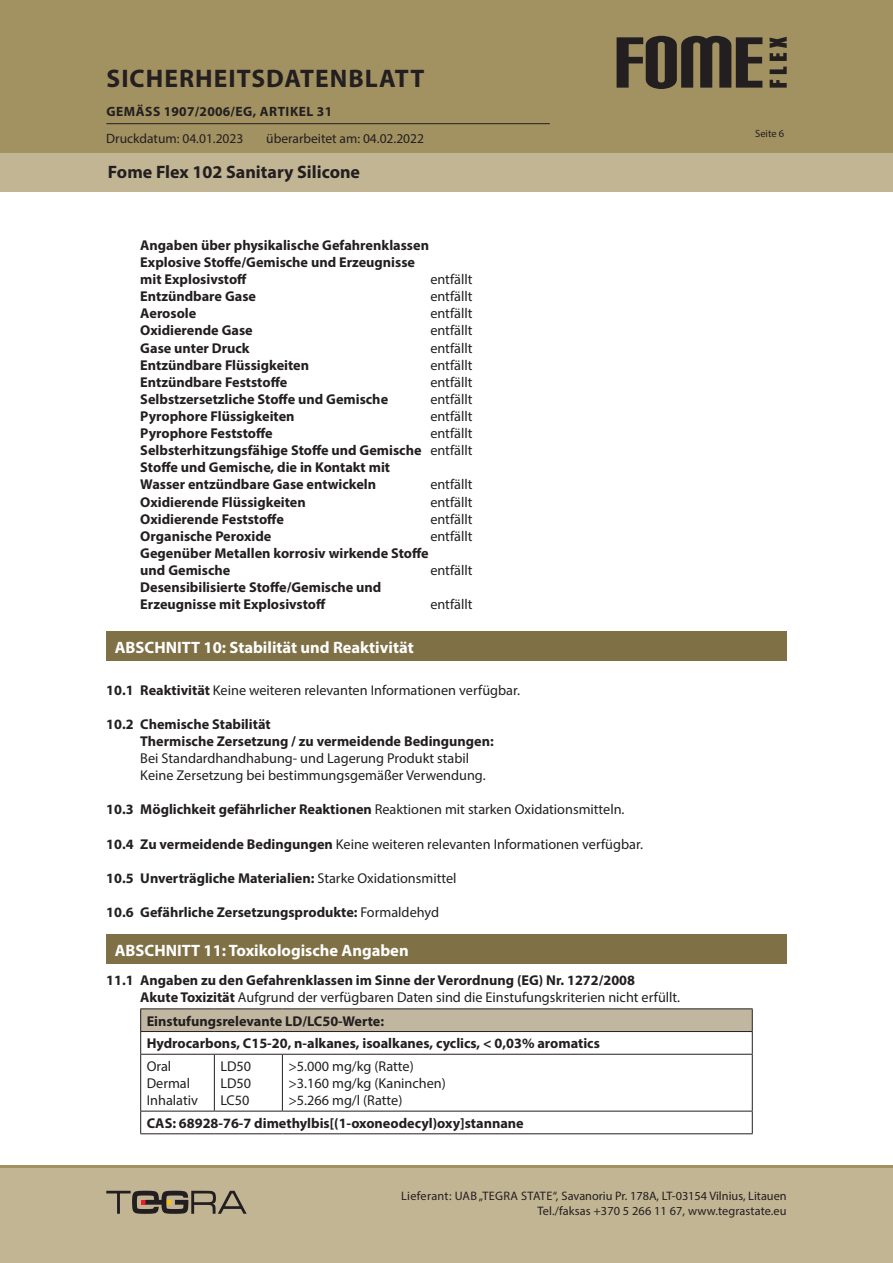
<style>
.page{position:relative;width:893px;height:1263px;background:#fff}
.page>*{position:absolute;margin:0;border:0;box-sizing:border-box;transform-origin:0 0}
.t1{font:700 25.5px "Myriad Pro";letter-spacing:.04em;color:#231f20}
.t2{font:700 18px "Myriad Pro";color:#231f20}
.Skyrius_baltas{font:700 16.5px "Myriad Pro";color:#fff}
.Tekstas_paprastas{font:700 14.25px "Myriad Pro";color:#231f20}
.Tekstas_paprastas-2{font:14.25px "Myriad Pro";color:#231f20}
.t3{font:13.5px "Myriad Pro";color:#231f20}
.t4{font:700 13.5px "Myriad Pro";letter-spacing:.04em;color:#231f20}
.t5{font:12.3px/14.7px "Myriad Pro";letter-spacing:.005em;color:#231f20;text-align:right}
.t6{font:10.5px "Myriad Pro";color:#231f20}
.s1{font-weight:400}
.s2{font-weight:700}
</style>
<div class="page">
<div style="left:0;top:0;width:893px;height:191px;background:#a29161"></div>
<div style="left:0;top:153px;width:893px;height:38px;background:#c2b594"></div>
<div style="left:0;top:1165px;width:893px;height:98px;background:#c2b594"></div>
<hr style="left:0;top:1165px;width:893px;height:2px;background:#a29161">
<svg style="left:770px;top:80px;width:17px;height:8px"></svg>
<svg style="left:770px;top:67px;width:17px;height:7px"></svg>
<svg style="left:770px;top:37px;width:17px;height:24px"></svg>
<svg style="left:617px;top:36px;width:145px;height:53px"></svg>
<svg style="left:106px;top:1191px;width:141px;height:23px"></svg>
<hr style="left:106px;top:123px;width:444px;height:1px;background:#231f20">
<div style="left:141px;top:1009px;width:611px;height:22px;background:#c1b7a1"></div>
<hr style="left:140px;top:1008px;width:74px;height:1px;background:#231f20">
<hr style="left:214px;top:1008px;width:68px;height:1px;background:#231f20">
<hr style="left:282px;top:1008px;width:471px;height:1px;background:#231f20">
<hr style="left:140px;top:1031px;width:74px;height:1px;background:#231f20">
<svg style="left:140px;top:1009px;width:1px;height:45px"></svg>
<hr style="left:214px;top:1031px;width:68px;height:1px;background:#231f20">
<hr style="left:282px;top:1031px;width:471px;height:1px;background:#231f20">
<svg style="left:752px;top:1009px;width:1px;height:45px"></svg>
<hr style="left:140px;top:1054px;width:74px;height:1px;background:#231f20">
<hr style="left:140px;top:1054px;width:1px;height:57px;background:#231f20">
<hr style="left:214px;top:1054px;width:68px;height:1px;background:#231f20">
<hr style="left:214px;top:1054px;width:1px;height:57px;background:#231f20">
<hr style="left:282px;top:1054px;width:471px;height:1px;background:#231f20">
<hr style="left:282px;top:1054px;width:1px;height:57px;background:#231f20">
<hr style="left:752px;top:1054px;width:1px;height:57px;background:#231f20">
<hr style="left:140px;top:1111px;width:74px;height:1px;background:#231f20">
<svg style="left:140px;top:1111px;width:1px;height:22px"></svg>
<hr style="left:214px;top:1111px;width:68px;height:1px;background:#231f20">
<hr style="left:282px;top:1111px;width:471px;height:1px;background:#231f20">
<svg style="left:752px;top:1111px;width:1px;height:22px"></svg>
<hr style="left:140px;top:1133px;width:74px;height:1px;background:#231f20">
<hr style="left:214px;top:1133px;width:68px;height:1px;background:#231f20">
<hr style="left:282px;top:1133px;width:471px;height:1px;background:#231f20">
<div style="left:106px;top:631px;width:681px;height:30px;background:#7f7045"></div>
<div style="left:106px;top:934px;width:681px;height:30px;background:#7f7045"></div>
<h1 class="t1" style="left:107px;top:62px;width:319px">SICHERHEITSDATENBLATT</h1>
<p class="t4" style="left:106px;top:102px;width:227px">GEMÄSS 1907/2006/EG, ARTIKEL 31</p>
<p class="t3" style="left:106px;top:130px;width:139px">Druckdatum: 04.01.2023</p>
<p class="t3" style="left:266px;top:130px;width:159px">überarbeitet am: 04.02.2022</p>
<p class="t6" style="left:755px;top:127px;width:31px">Seite 6</p>
<p class="t2" style="left:108px;top:160px;width:254px">Fome Flex 102 Sanitary Silicone</p>
<p class="Tekstas_paprastas" style="left:140px;top:236px;width:290px">Angaben über physikalische Gefahrenklassen</p>
<p class="Tekstas_paprastas" style="left:140px;top:253px;width:276px">Explosive Stoffe/Gemische und Erzeugnisse</p>
<p class="Tekstas_paprastas" style="left:140px;top:270px;width:108px">mit Explosivstoff</p>
<p class="Tekstas_paprastas-2" style="left:430px;top:271px;width:44px">entfällt</p>
<p class="Tekstas_paprastas" style="left:140px;top:287px;width:117px">Entzündbare Gase</p>
<p class="Tekstas_paprastas-2" style="left:430px;top:288px;width:44px">entfällt</p>
<p class="Tekstas_paprastas" style="left:140px;top:304px;width:58px">Aerosole</p>
<p class="Tekstas_paprastas-2" style="left:430px;top:305px;width:44px">entfällt</p>
<p class="Tekstas_paprastas" style="left:140px;top:321px;width:114px">Oxidierende Gase</p>
<p class="Tekstas_paprastas-2" style="left:430px;top:322px;width:44px">entfällt</p>
<p class="Tekstas_paprastas" style="left:140px;top:338px;width:111px">Gase unter Druck</p>
<p class="Tekstas_paprastas-2" style="left:430px;top:339px;width:44px">entfällt</p>
<p class="Tekstas_paprastas" style="left:140px;top:356px;width:170px">Entzündbare Flüssigkeiten</p>
<p class="Tekstas_paprastas-2" style="left:430px;top:356px;width:44px">entfällt</p>
<p class="Tekstas_paprastas" style="left:140px;top:373px;width:148px">Entzündbare Feststoffe</p>
<p class="Tekstas_paprastas-2" style="left:430px;top:373px;width:44px">entfällt</p>
<p class="Tekstas_paprastas" style="left:140px;top:390px;width:249px">Selbstzersetzliche Stoffe und Gemische</p>
<p class="Tekstas_paprastas-2" style="left:430px;top:390px;width:44px">entfällt</p>
<p class="Tekstas_paprastas" style="left:140px;top:407px;width:156px">Pyrophore Flüssigkeiten</p>
<p class="Tekstas_paprastas-2" style="left:430px;top:407px;width:44px">entfällt</p>
<p class="Tekstas_paprastas" style="left:140px;top:424px;width:134px">Pyrophore Feststoffe</p>
<p class="Tekstas_paprastas-2" style="left:430px;top:424px;width:44px">entfällt</p>
<p class="Tekstas_paprastas" style="left:140px;top:441px;width:334px">Selbsterhitzungsfähige Stoffe und Gemische <span class="s1">entfällt</span></p>
<p class="Tekstas_paprastas" style="left:140px;top:458px;width:251px">Stoffe und Gemische, die in Kontakt mit</p>
<p class="Tekstas_paprastas" style="left:140px;top:475px;width:237px">Wasser entzündbare Gase entwickeln</p>
<p class="Tekstas_paprastas-2" style="left:430px;top:476px;width:44px">entfällt</p>
<p class="Tekstas_paprastas" style="left:140px;top:492px;width:167px">Oxidierende Flüssigkeiten</p>
<p class="Tekstas_paprastas-2" style="left:430px;top:493px;width:44px">entfällt</p>
<p class="Tekstas_paprastas" style="left:140px;top:509px;width:145px">Oxidierende Feststoffe</p>
<p class="Tekstas_paprastas-2" style="left:430px;top:510px;width:44px">entfällt</p>
<p class="Tekstas_paprastas" style="left:140px;top:527px;width:133px">Organische Peroxide</p>
<p class="Tekstas_paprastas-2" style="left:430px;top:527px;width:44px">entfällt</p>
<p class="Tekstas_paprastas" style="left:140px;top:544px;width:290px">Gegenüber Metallen korrosiv wirkende Stoffe</p>
<p class="Tekstas_paprastas" style="left:140px;top:561px;width:92px">und Gemische</p>
<p class="Tekstas_paprastas-2" style="left:430px;top:561px;width:44px">entfällt</p>
<p class="Tekstas_paprastas" style="left:140px;top:578px;width:243px">Desensibilisierte Stoffe/Gemische und</p>
<p class="Tekstas_paprastas" style="left:140px;top:595px;width:187px">Erzeugnisse mit Explosivstoff</p>
<p class="Tekstas_paprastas-2" style="left:430px;top:595px;width:44px">entfällt</p>
<p class="Skyrius_baltas" style="left:115px;top:637px;width:300px">ABSCHNITT 10: Stabilität und Reaktivität</p>
<p class="Tekstas_paprastas-2" style="left:106px;top:681px;width:415px"><span class="s2">10.1 Reaktivität</span> Keine weiteren relevanten Informationen verfügbar.</p>
<p class="Tekstas_paprastas" style="left:106px;top:715px;width:166px">10.2 Chemische Stabilität</p>
<p class="Tekstas_paprastas" style="left:140px;top:732px;width:355px">Thermische Zersetzung / zu vermeidende Bedingungen:</p>
<p class="Tekstas_paprastas-2" style="left:140px;top:749px;width:330px">Bei Standardhandhabung- und Lagerung Produkt stabil</p>
<p class="Tekstas_paprastas-2" style="left:140px;top:766px;width:347px">Keine Zersetzung bei bestimmungsgemäßer Verwendung.</p>
<p class="Tekstas_paprastas-2" style="left:106px;top:801px;width:520px"><span class="s2">10.3 Möglichkeit gefährlicher Reaktionen</span> Reaktionen mit starken Oxidationsmitteln.</p>
<p class="Tekstas_paprastas-2" style="left:106px;top:835px;width:538px"><span class="s2">10.4 Zu vermeidende Bedingungen</span> Keine weiteren relevanten Informationen verfügbar.</p>
<p class="Tekstas_paprastas" style="left:106px;top:869px;width:352px">10.5 Unverträgliche Materialien: <span class="s1">Starke Oxidationsmittel</span></p>
<p class="Tekstas_paprastas" style="left:106px;top:903px;width:334px">10.6 Gefährliche Zersetzungsprodukte: <span class="s1">Formaldehyd</span></p>
<p class="Skyrius_baltas" style="left:115px;top:940px;width:295px">ABSCHNITT 11: Toxikologische Angaben</p>
<p class="Tekstas_paprastas" style="left:106px;top:971px;width:530px">11.1 Angaben zu den Gefahrenklassen im Sinne der Verordnung (EG) Nr. 1272/2008</p>
<p class="Tekstas_paprastas-2" style="left:140px;top:989px;width:541px"><span class="s2">Akute Toxizität</span> Aufgrund der verfügbaren Daten sind die Einstufungskriterien nicht erfüllt.</p>
<p class="Tekstas_paprastas" style="left:147px;top:1011px;width:239px">Einstufungsrelevante LD/LC50-Werte:</p>
<p class="Tekstas_paprastas" style="left:147px;top:1034px;width:455px">Hydrocarbons, C15-20, n-alkanes, isoalkanes, cyclics, &lt; 0,03% aromatics</p>
<p class="Tekstas_paprastas-2" style="left:147px;top:1057px;width:26px">Oral</p>
<p class="Tekstas_paprastas-2" style="left:147px;top:1074px;width:45px">Dermal</p>
<p class="Tekstas_paprastas-2" style="left:147px;top:1091px;width:53px">Inhalativ</p>
<p class="Tekstas_paprastas-2" style="left:288px;top:1057px;width:127px">&gt;5.000 mg/kg (Ratte)</p>
<p class="Tekstas_paprastas-2" style="left:288px;top:1074px;width:159px">&gt;3.160 mg/kg (Kaninchen)</p>
<p class="Tekstas_paprastas-2" style="left:288px;top:1091px;width:116px">&gt;5.266 mg/l (Ratte)</p>
<p class="Tekstas_paprastas" style="left:147px;top:1114px;width:379px">CAS: 68928-76-7 dimethylbis[(1-oxoneodecyl)oxy]stannane</p>
<p class="Tekstas_paprastas-2" style="left:220px;top:1057px;width:32px">LD50</p>
<p class="Tekstas_paprastas-2" style="left:220px;top:1074px;width:32px">LD50</p>
<p class="Tekstas_paprastas-2" style="left:220px;top:1091px;width:31px">LC50</p>
<p class="t5" style="left:401px;top:1188px;width:387px">Lieferant: UAB „TEGRA STATE“, Savanoriu Pr. 178A, LT-03154 Vilnius, Litauen<br>Tel./faksas +370 5 266 11 67, www.tegrastate.eu</p>
</div>
